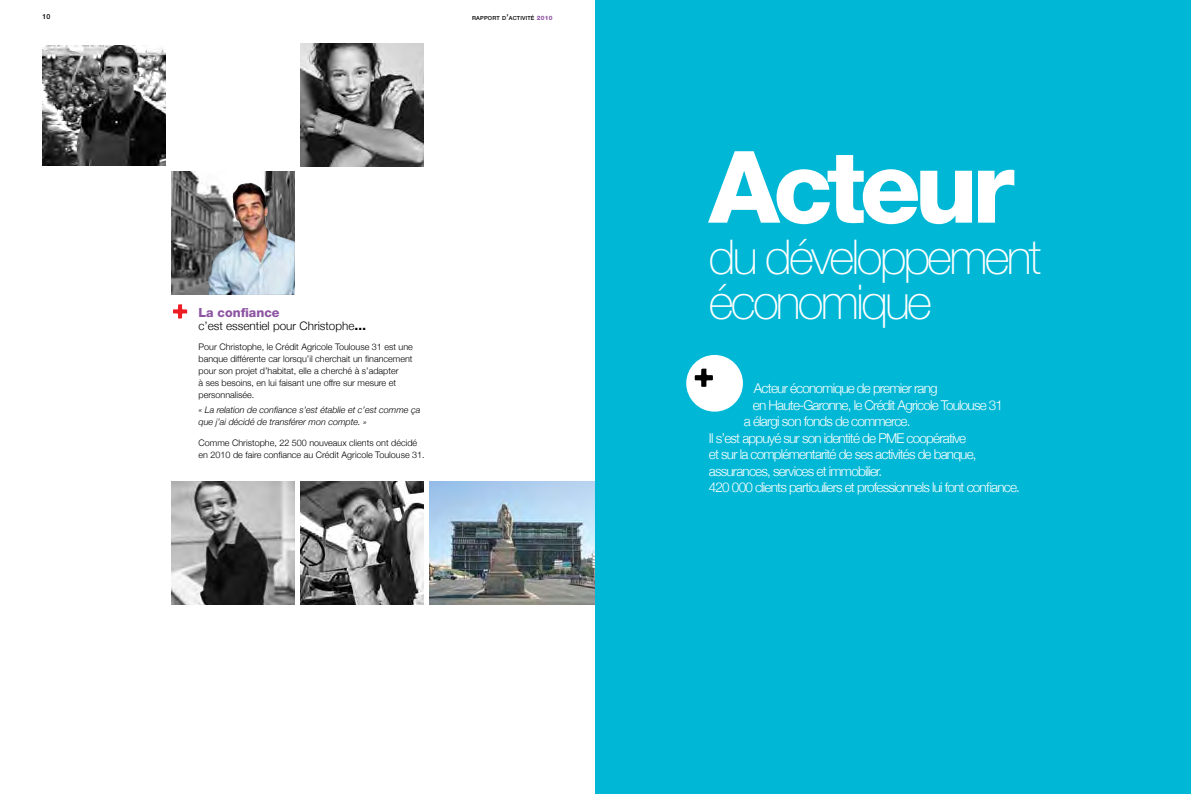
<style>
.page{position:relative;width:1191px;height:794px;background:#fff}
.page>*{position:absolute;margin:0;border:0;box-sizing:border-box;transform-origin:0 0}
.t1{font:800 100px "Helvetica Neue";color:#fff}
.t2{font:100 48px/45px "Helvetica Neue";letter-spacing:-.06em;color:#fff}
.t3{font:300 13.5px "Helvetica Neue";letter-spacing:-.06em;color:#fff}
.t4{font:800 12.6px "Helvetica Neue";color:#8d54a2}
.t5{font:300 11.7px "Helvetica Neue";color:#000}
.t6{font:300 9px/12px "Helvetica Neue";color:#000}
.t7{font:italic 300 9px/12px "Helvetica Neue";color:#000}
.t8{font:500 7px "Helvetica Neue";color:#000}
.t9{font:500 5.6px "Helvetica Neue";letter-spacing:.03em;color:#000}
.s1{font-size:8px}
.s2{font-weight:800;font-size:6px;color:#8d54a2}
.s3{font-weight:800}
</style>
<div class="page">
<img style="left:429px;top:481px;width:166px;height:123px">
<div style="left:595px;top:0;width:596px;height:794px;background:#00b8d6"></div>
<div style="left:686px;top:355px;width:57px;height:56px;background:#fff;border-radius:50%"></div>
<svg style="left:694px;top:369px;width:19px;height:18px"></svg>
<svg style="left:173px;top:304px;width:14px;height:14px"></svg>
<img style="left:43px;top:45px;width:123px;height:121px">
<img style="left:171px;top:171px;width:124px;height:124px">
<img style="left:207px;top:183px;width:88px;height:112px">
<img style="left:171px;top:481px;width:124px;height:123px">
<img style="left:300px;top:481px;width:124px;height:123px">
<img style="left:300px;top:43px;width:124px;height:123px">
<p class="t8" style="left:43px;top:12px;width:9px">10</p>
<p class="t9" style="left:472px;top:14px;width:82px">RAPPORT D<span class="s1">’</span>ACTIVITÉ <span class="s2">2010</span></p>
<h3 class="t4" style="left:198px;top:305px;width:82px">La confiance</h3>
<p class="t5" style="left:198px;top:319px;width:169px">c’est essentiel pour Christophe<span class="s3">…</span></p>
<p class="t6" style="left:198px;top:341px;width:216px">Pour Christophe, le Crédit Agricole Toulouse 31 est une banque différente car lorsqu’il cherchait un financement pour son projet d’habitat, elle a cherché à s’adapter<br>à ses besoins, en lui faisant une offre sur mesure et personnalisée.</p>
<p class="t7" style="left:198px;top:404px;width:223px">« La relation de confiance s’est établie et c’est comme ça que j’ai décidé de transférer mon compte. »</p>
<p class="t6" style="left:198px;top:436px;width:228px">Comme Christophe, 22 500 nouveaux clients ont décidé en 2010 de faire confiance au Crédit Agricole Toulouse 31.</p>
<h1 class="t1" style="left:709px;top:127px;width:307px">Acteur</h1>
<h2 class="t2" style="left:709px;top:234px;width:334px">du développement économique</h2>
<h3 class="t3" style="left:754px;top:380px;width:185px">Acteur économique de premier rang</h3>
<h3 class="t3" style="left:753px;top:396px;width:252px">en Haute-Garonne, le Crédit Agricole Toulouse 31</h3>
<h3 class="t3" style="left:744px;top:413px;width:168px">a élargi son fonds de commerce.</h3>
<h3 class="t3" style="left:709px;top:429px;width:259px">Il s’est appuyé sur son identité de PME coopérative</h3>
<h3 class="t3" style="left:709px;top:446px;width:269px">et sur la complémentarité de ses activités de banque,</h3>
<h3 class="t3" style="left:709px;top:462px;width:175px">assurances, services et immobilier.</h3>
<h3 class="t3" style="left:709px;top:479px;width:312px">420 000 clients particuliers et professionnels lui font confiance.</h3>
</div>
